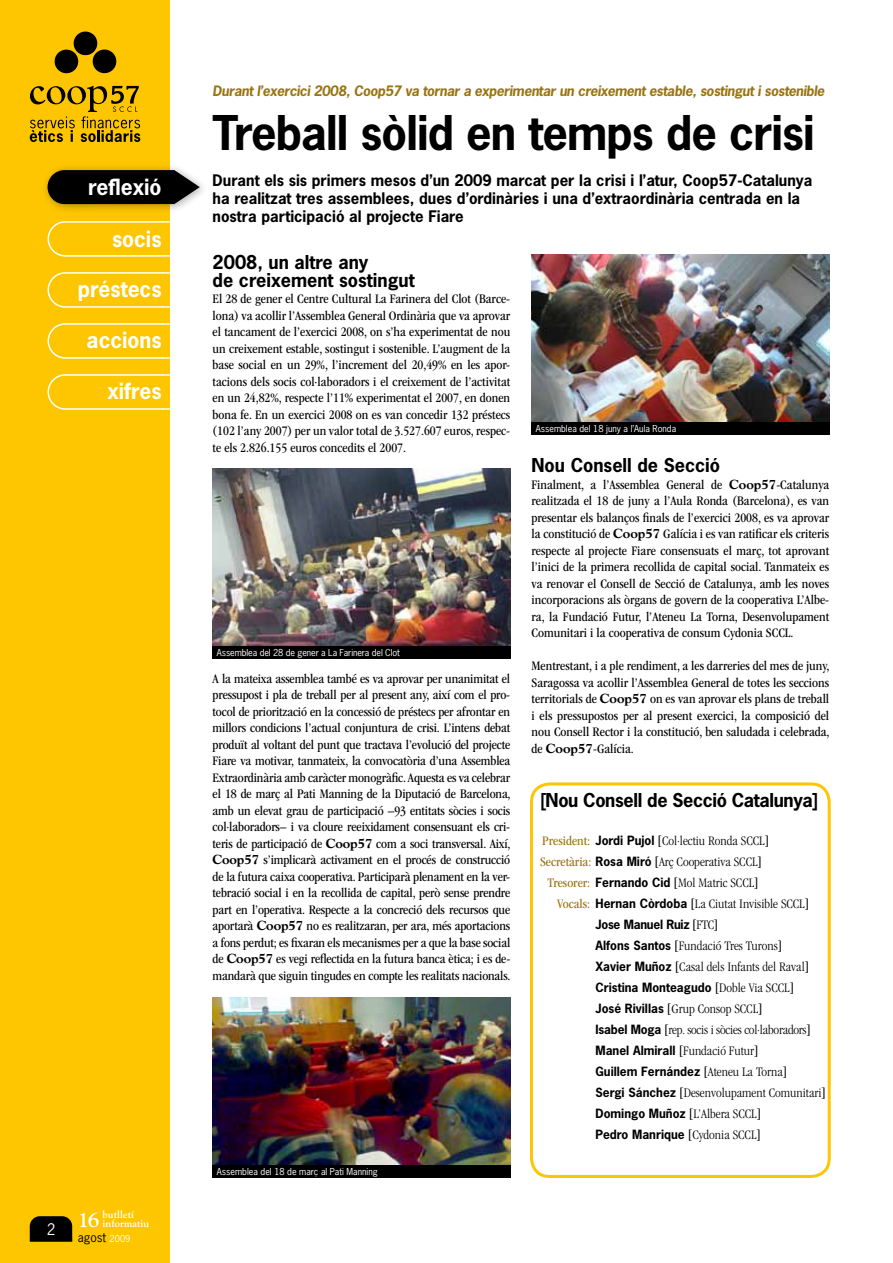
<style>
.page{position:relative;width:893px;height:1263px;background:#fff}
.page>*{position:absolute;margin:0;border:0;box-sizing:border-box;transform-origin:0 0}
.t1{font:700 45px "News Gothic Std";letter-spacing:-.02em;color:#000}
.t2{font:700 21px "News Gothic Std";color:#fff}
.t3{font:700 21px "Goudy Std";color:#fff}
.t4{font:700 18px/18px "News Gothic Std";color:#000}
.t5{font:700 18px "News Gothic Std";letter-spacing:-.02em;color:#000}
.t6{font:700 15px/18px "News Gothic Std";color:#000}
.t7{font:condensed 13.5px/16.5px "ITC Garamond Std";color:#000;text-align:justify}
.t8{font:300 condensed 13.5px/21px "ITC Garamond Std";color:#000}
.t9{font:italic 700 13.5px "News Gothic Std";letter-spacing:-.025em;color:#987411}
.t10{font:700 12px/21px "News Gothic Std";color:#000}
.t11{font:700 12px "News Gothic Std";letter-spacing:-.02em;color:#000}
.t12{font:12px "News Gothic Std";color:#000}
.t13{font:700 10.5px/9px "Goudy Std";color:#fff}
.t14{font:9px "News Gothic Std";color:#fff}
.s1{font-size:9px;color:#fff}
.s2{font-family:"Goudy Std";font-weight:800;font-stretch:normal}
.s3{font-weight:400;color:#987411}
.s4{font-family:"News Gothic Std";font-weight:700;font-stretch:normal;font-size:12px}
.s5{font-weight:400}
.s6{font-family:"ITC Garamond Std";font-weight:400;font-stretch:condensed;font-size:13.5px}
.s7{font-family:"ITC Garamond Std";font-weight:300;font-stretch:condensed;font-size:13.5px}
</style>
<div class="page">
<div style="left:0;top:0;width:170px;height:1263px;background:#fdc600"></div>
<svg style="left:30px;top:86px;width:110px;height:56px"></svg>
<svg style="left:54px;top:31px;width:63px;height:43px"></svg>
<svg style="left:47px;top:221px;width:123px;height:36px"></svg>
<svg style="left:47px;top:272px;width:123px;height:36px"></svg>
<svg style="left:47px;top:323px;width:123px;height:36px"></svg>
<svg style="left:47px;top:374px;width:123px;height:36px"></svg>
<div style="left:41px;top:163px;width:167px;height:51px;background:#000;opacity:.3"></div>
<svg style="left:48px;top:170px;width:152px;height:34px;background:#191814"></svg>
<svg style="left:30px;top:1216px;width:42px;height:26px"></svg>
<img style="left:213px;top:469px;width:297px;height:178px">
<img style="left:213px;top:998px;width:297px;height:167px">
<img style="left:531px;top:255px;width:298px;height:167px">
<div style="left:530px;top:782px;width:301px;height:396px;border:3px solid #fdc600;border-radius:18px"></div>
<div style="left:213px;top:647px;width:298px;height:12px;background:#000"></div>
<div style="left:213px;top:1165px;width:298px;height:13px;background:#000"></div>
<div style="left:531px;top:422px;width:299px;height:13px;background:#000"></div>
<h2 class="t2" style="left:88px;top:173px;width:75px">reflexió</h2>
<h2 class="t2" style="left:112px;top:225px;width:51px">socis</h2>
<h2 class="t2" style="left:78px;top:275px;width:85px">préstecs</h2>
<h2 class="t2" style="left:87px;top:326px;width:76px">accions</h2>
<h2 class="t2" style="left:107px;top:378px;width:56px">xifres</h2>
<p class="t13" style="left:103px;top:1210px;width:48px">butlletí informatiu</p>
<h2 class="t3" style="left:47px;top:1207px;width:54px"><sub>2</sub> 16</h2>
<p class="t12" style="left:78px;top:1229px;width:54px">agost <span class="s1">2009</span></p>
<p class="t9" style="left:213px;top:81px;width:613px">Durant l’exercici 2008, Coop57 va tornar a experimentar un creixement estable, sostingut i sostenible</p>
<h1 class="t1" style="left:213px;top:103px;width:603px">Treball sòlid en temps de crisi</h1>
<p class="t6" style="left:213px;top:171px;width:601px">Durant els sis primers mesos d’un 2009 marcat per la crisi i l’atur, Coop57-Catalunya ha realitzat tres assemblees, dues d’ordinàries i una d’extraordinària centrada en la nostra participació al projecte Fiare</p>
<h3 class="t4" style="left:213px;top:253px;width:204px">2008, un altre any<br>de creixement sostingut</h3>
<p class="t7" style="left:213px;top:291px;width:299px">El 28 de gener el Centre Cultural La Farinera del Clot (Barce&shy;lona) va acollir l’Assemblea General Ordinària que va aprovar el tancament de l’exercici 2008, on s’ha experimentat de nou un creixement estable, sostingut i sostenible. L’augment de la base social en un 29%, l’increment del 20,49% en les apor&shy;tacions dels socis col·laboradors i el creixement de l’activitat en un 24,82%, respecte l’11% experimentat el 2007, en donen bona fe. En un exercici 2008 on es van concedir 132 préstecs (102 l’any 2007) per un valor total de 3.527.607 euros, respec&shy;te els 2.826.155 euros concedits el 2007.</p>
<p class="t14" style="left:217px;top:647px;width:185px">Assemblea del 28 de gener a La Farinera del Clot</p>
<p class="t7" style="left:213px;top:670px;width:299px">A la mateixa assemblea també es va aprovar per unanimitat el pressupost i pla de treball per al present any, així com el pro&shy;tocol de priorització en la concessió de préstecs per afrontar en millors condicions l’actual conjuntura de crisi. L’intens debat produït al voltant del punt que tractava l’evolució del projecte Fiare va motivar, tanmateix, la convocatòria d’una Assemblea Extraordinària amb caràcter monogràfic. Aquesta es va celebrar el 18 de març al Pati Manning de la Diputació de Barcelona, amb un elevat grau de participació –93 entitats sòcies i socis col·laboradors– i va cloure reeixidament consensuant els cri&shy;teris de participació de <span class="s2">Coop57</span> com a soci transversal. Així, <span class="s2">Coop57</span> s’implicarà activament en el procés de construcció de la futura caixa cooperativa. Participarà plenament en la ver&shy;tebració social i en la recollida de capital, però sense prendre part en l’operativa. Respecte a la concreció dels recursos que aportarà <span class="s2">Coop57</span> no es realitzaran, per ara, més aportacions a fons perdut; es fixaran els mecanismes per a que la base social de <span class="s2">Coop57</span> es vegi reflectida en la futura banca ètica; i es de&shy;mandarà que siguin tingudes en compte les realitats nacionals.</p>
<p class="t14" style="left:217px;top:1166px;width:162px">Assemblea del 18 de març al Pati Manning</p>
<p class="t14" style="left:536px;top:423px;width:142px">Assemblea del 18 juny a l’Aula Ronda</p>
<h3 class="t4" style="left:531px;top:456px;width:190px">Nou Consell de Secció</h3>
<p class="t7" style="left:531px;top:476px;width:299px">Finalment, a l’Assemblea General de <span class="s2">Coop57</span>-Catalunya realitzada el 18 de juny a l’Aula Ronda (Barcelona), es van presentar els balanços finals de l’exercici 2008, es va aprovar la constitució de <span class="s2">Coop57</span> Galícia i es van ratificar els criteris respecte al projecte Fiare consensuats el març, tot aprovant l’inici de la primera recollida de capital social. Tanmateix es va renovar el Consell de Secció de Catalunya, amb les noves incorporacions als òrgans de govern de la cooperativa L’Albe&shy;ra, la Fundació Futur, l’Ateneu La Torna, Desenvolupament Comunitari i la cooperativa de consum Cydonia SCCL.</p>
<p class="t7" style="left:531px;top:658px;width:299px">Mentrestant, i a ple rendiment, a les darreries del mes de juny, Saragossa va acollir l’Assemblea General de totes les seccions territorials de <span class="s2">Coop57</span> on es van aprovar els plans de treball i els pressupostos per al present exercici, la composició del nou Consell Rector i la constitució, ben saludada i celebrada, de <span class="s2">Coop57</span>-Galícia.</p>
<h3 class="t5" style="left:540px;top:789px;width:280px">[Nou Consell de Secció Catalunya]</h3>
<p class="t8" style="left:542px;top:830px;width:229px"><span class="s3">President:</span> <span class="s4">Jordi Pujol</span> <span class="s5">[</span>Col·lectiu Ronda SCCL<span class="s5">]</span></p>
<p class="t8" style="left:540px;top:851px;width:224px"><span class="s3">Secretària:</span> <span class="s4">Rosa Miró</span> <span class="s5">[</span>Arç Cooperativa SCCL<span class="s5">]</span></p>
<p class="t8" style="left:548px;top:872px;width:213px"><span class="s3">Tresorer:</span> <span class="s4">Fernando Cid</span> <span class="s5">[</span>Mol Matric SCCL<span class="s5">]</span></p>
<p class="t8" style="left:557px;top:893px;width:253px"><span class="s3">Vocals:</span> <span class="s4">Hernan Còrdoba</span> <span class="s5">[</span>La Ciutat Invisible SCCL<span class="s5">]</span></p>
<p class="t11" style="left:596px;top:916px;width:124px">Jose Manuel Ruiz <span class="s6">[</span><span class="s7">FTC</span><span class="s6">]</span></p>
<p class="t8" style="left:596px;top:935px;width:215px"><span class="s4">Alfons Santos</span> <span class="s5">[</span>Fundació Tres Turons<span class="s5">]<br></span><span class="s4">Xavier Muñoz</span> <span class="s5">[</span>Casal dels Infants del Raval<span class="s5">]</span></p>
<p class="t10" style="left:596px;top:977px;width:200px">Cristina Monteagudo <span class="s6">[</span><span class="s7">Doble Via SCCL</span><span class="s6">]</span></p>
<p class="t8" style="left:595px;top:998px;width:217px"><span class="s4">José Rivillas</span> <span class="s5">[</span>Grup Consop SCCL<span class="s5">]<br></span><span class="s4">Isabel Moga</span> <span class="s5">[</span>rep. socis i sòcies col·laboradors<span class="s5">]</span></p>
<p class="t10" style="left:595px;top:1040px;width:193px">Manel Almirall <span class="s6">[</span><span class="s7">Fundació Futur</span><span class="s6">]<br></span>Guillem Fernández <span class="s6">[</span><span class="s7">Ateneu La Torna</span><span class="s6">]</span></p>
<p class="t8" style="left:595px;top:1082px;width:232px"><span class="s4">Sergi Sánchez</span> <span class="s5">[</span>Desenvolupament Comunitari<span class="s5">]</span></p>
<p class="t10" style="left:595px;top:1103px;width:167px">Domingo Muñoz <span class="s6">[</span><span class="s7">L’Albera SCCL</span><span class="s6">]<br></span>Pedro Manrique <span class="s6">[</span><span class="s7">Cydonia SCCL</span><span class="s6">]</span></p>
</div>
